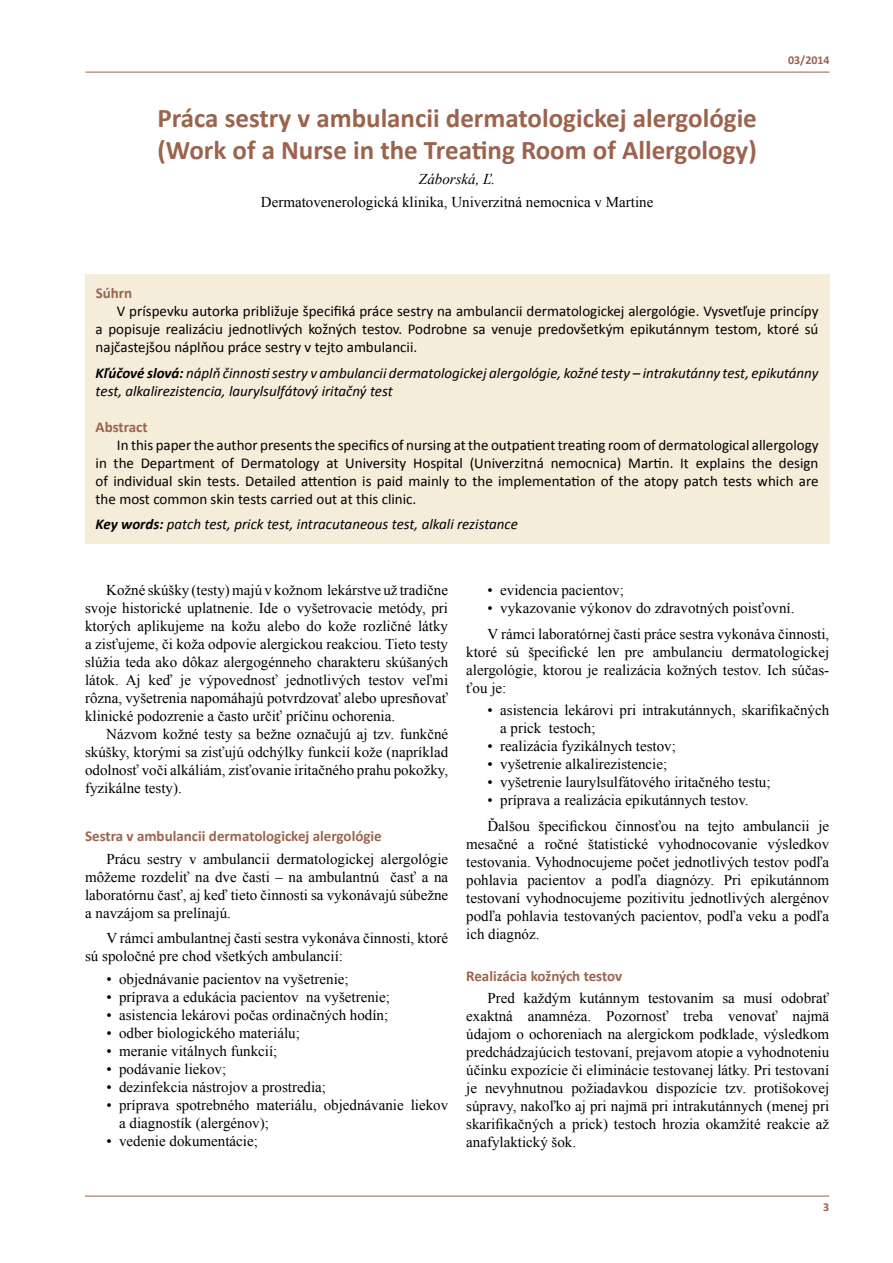
<style>
.page{position:relative;width:893px;height:1263px;background:#fff}
.page>*{position:absolute;margin:0;border:0;box-sizing:border-box;transform-origin:0 0}
.t1{font:700 27px/32.4px "Calibri";color:#9a644e}
.t2{font:15px/18px "Times New Roman";color:#000;text-align:justify}
.t3{font:15px/18px "Calibri";color:#000;text-align:justify}
.t4{font:italic 15px/18px "Calibri";color:#000}
.t5{font:700 15px "Calibri";color:#9a644e}
.t6{font:italic 15px "Times New Roman";color:#000}
.t7{font:700 12px "Calibri";color:#9a644e}
.s1{font-weight:700}
</style>
<div class="page">
<hr style="left:86px;top:72px;width:744px;height:1px;background:#9a644e">
<hr style="left:85px;top:1196px;width:744px;height:1px;background:#9a644e">
<div style="left:85px;top:274px;width:744px;height:269px;background:#f5ecda"></div>
<h1 class="t1" style="left:157px;top:101px;width:601px">Práca sestry v ambulancii dermatologickej alergológie (Work of a Nurse in the Treating Room of Allergology)</h1>
<p class="t6" style="left:419px;top:169px;width:78px">Záborská, Ľ.</p>
<p class="t2" style="left:261px;top:193px;width:394px">Dermatovenerologická klinika, Univerzitná nemocnica v Martine</p>
<p class="t7" style="left:788px;top:52px;width:43px">03/2014</p>
<p class="t5" style="left:96px;top:284px;width:38px">Súhrn</p>
<p class="t3" style="left:96px;top:302px;width:724px;text-indent:21px">V príspevku autorka približuje špecifiká práce sestry na ambulancii dermatologickej alergológie. Vysvetľuje princípy a popisuje realizáciu jednotlivých kožných testov. Podrobne sa venuje predovšetkým epikutánnym testom, ktoré sú najčastejšou náplňou práce sestry v tejto ambulancii.</p>
<p class="t4" style="left:96px;top:363px;width:724px"><span class="s1">Kľúčové slová:</span> náplň činnosti sestry v ambulancii dermatologickej alergológie, kožné testy – intrakutánny test, epikutánny test, alkalirezistencia, laurylsulfátový iritačný test</p>
<p class="t5" style="left:96px;top:417px;width:53px">Abstract</p>
<p class="t3" style="left:96px;top:436px;width:724px;text-indent:21px">In this paper the author presents the specifics of nursing at the outpatient treating room of dermatological allergology in the Department of Dermatology at University Hospital (Univerzitná nemocnica) Martin. It explains the design of individual skin tests. Detailed attention is paid mainly to the implementation of the atopy patch tests which are the most common skin tests carried out at this clinic.</p>
<p class="t4" style="left:96px;top:515px;width:424px"><span class="s1">Key words:</span> patch test, prick test, intracutaneous test, alkali rezistance</p>
<p class="t2" style="left:85px;top:581px;width:365px;text-indent:21px">Kožné skúšky (testy)majú v kožnom lekárstve už tradične svoje historické uplatnenie. Ide o vyšetrovacie metódy, pri ktorých aplikujeme na kožu alebo do kože rozličné látky a zisťujeme, či koža odpovie alergickou reakciou. Tieto testy slúžia teda ako dôkaz alergogénneho charakteru skúšaných látok. Aj keď je výpovednosť jednotlivých testov veľmi rôzna, vyšetrenia napomáhajú potvrdzovať alebo upresňovať klinické podozrenie a často určiť príčinu ochorenia.</p>
<p class="t2" style="left:85px;top:725px;width:365px;text-indent:21px">Názvom kožné testy sa bežne označujú aj tzv. funkčné skúšky, ktorými sa zisťujú odchýlky funkcií kože (napríklad odolnosť voči alkáliám, zisťovanie iritačného prahu pokožky, fyzikálne testy).</p>
<p class="t5" style="left:85px;top:826px;width:298px">Sestra v ambulancii dermatologickej alergológie</p>
<p class="t2" style="left:85px;top:849px;width:365px;text-indent:21px">Prácu sestry v ambulancii dermatologickej alergológie môžeme rozdeliť na dve časti – na ambulantnú časť a na laboratórnu časť, aj keď tieto činnosti sa vykonávajú súbežne a navzájom sa prelínajú.</p>
<p class="t2" style="left:85px;top:929px;width:365px;text-indent:21px">V rámci ambulantnej časti sestra vykonáva činnosti, ktoré sú spoločné pre chod všetkých ambulancií:</p>
<p class="t2" style="left:106px;top:969px;width:244px">• objednávanie pacientov na vyšetrenie;</p>
<p class="t2" style="left:106px;top:987px;width:285px">• príprava a edukácia pacientov na vyšetrenie;</p>
<p class="t2" style="left:106px;top:1005px;width:283px">• asistencia lekárovi počas ordinačných hodín;</p>
<p class="t2" style="left:106px;top:1023px;width:195px">• odber biologického materiálu;</p>
<p class="t2" style="left:106px;top:1041px;width:173px">• meranie vitálnych funkcií;</p>
<p class="t2" style="left:106px;top:1059px;width:121px">• podávanie liekov;</p>
<p class="t2" style="left:106px;top:1077px;width:221px">• dezinfekcia nástrojov a prostredia;</p>
<p class="t2" style="left:119px;top:1095px;width:331px;text-indent:-13px">• príprava spotrebného materiálu, objednávanie liekov a diagnostík (alergénov);</p>
<p class="t2" style="left:106px;top:1131px;width:153px">• vedenie dokumentácie;</p>
<p class="t2" style="left:487px;top:581px;width:138px">• evidencia pacientov;</p>
<p class="t2" style="left:487px;top:595px;width:343px;line-height:25.5px">• vykazovanie výkonov do zdravotných poisťovní.<br>V rámci laboratórnej časti práce sestra vykonáva činnosti,</p>
<p class="t2" style="left:466px;top:642px;width:365px">ktoré sú špecifické len pre ambulanciu dermatologickej alergológie, ktorou je realizácia kožných testov. Ich súčas&shy;ťou je:</p>
<p class="t2" style="left:500px;top:701px;width:331px;text-indent:-13px">• asistencia lekárovi pri intrakutánnych, skarifikačných a prick testoch;</p>
<p class="t2" style="left:487px;top:737px;width:190px">• realizácia fyzikálnych testov;</p>
<p class="t2" style="left:487px;top:755px;width:181px">• vyšetrenie alkalirezistencie;</p>
<p class="t2" style="left:487px;top:773px;width:285px">• vyšetrenie laurylsulfátového iritačného testu;</p>
<p class="t2" style="left:487px;top:787px;width:343px;line-height:25.5px">• príprava a realizácia epikutánnych testov.<br>Ďalšou špecifickou činnosťou na tejto ambulancii je</p>
<p class="t2" style="left:466px;top:834px;width:365px">mesačné a ročné štatistické vyhodnocovanie výsledkov testovania. Vyhodnocujeme počet jednotlivých testov podľa pohlavia pacientov a podľa diagnózy. Pri epikutánnom testovaní vyhodnocujeme pozitivitu jednotlivých alergénov podľa pohlavia testovaných pacientov, podľa veku a podľa ich diagnóz.</p>
<p class="t5" style="left:466px;top:966px;width:158px">Realizácia kožných testov</p>
<p class="t2" style="left:466px;top:989px;width:365px;text-indent:21px">Pred každým kutánnym testovaním sa musí odobrať exaktná anamnéza. Pozornosť treba venovať najmä údajom o ochoreniach na alergickom podklade, výsledkom predchádzajúcich testovaní, prejavom atopie a vyhodnoteniu účinku expozície či eliminácie testovanej látky. Pri testovaní je nevyhnutnou požiadavkou dispozície tzv. protišokovej súpravy, nakoľko aj pri najmä pri intrakutánnych (menej pri skarifikačných a prick) testoch hrozia okamžité reakcie až anafylaktický šok.</p>
<p class="t7" style="left:823px;top:1199px;width:8px">3</p>
</div>
